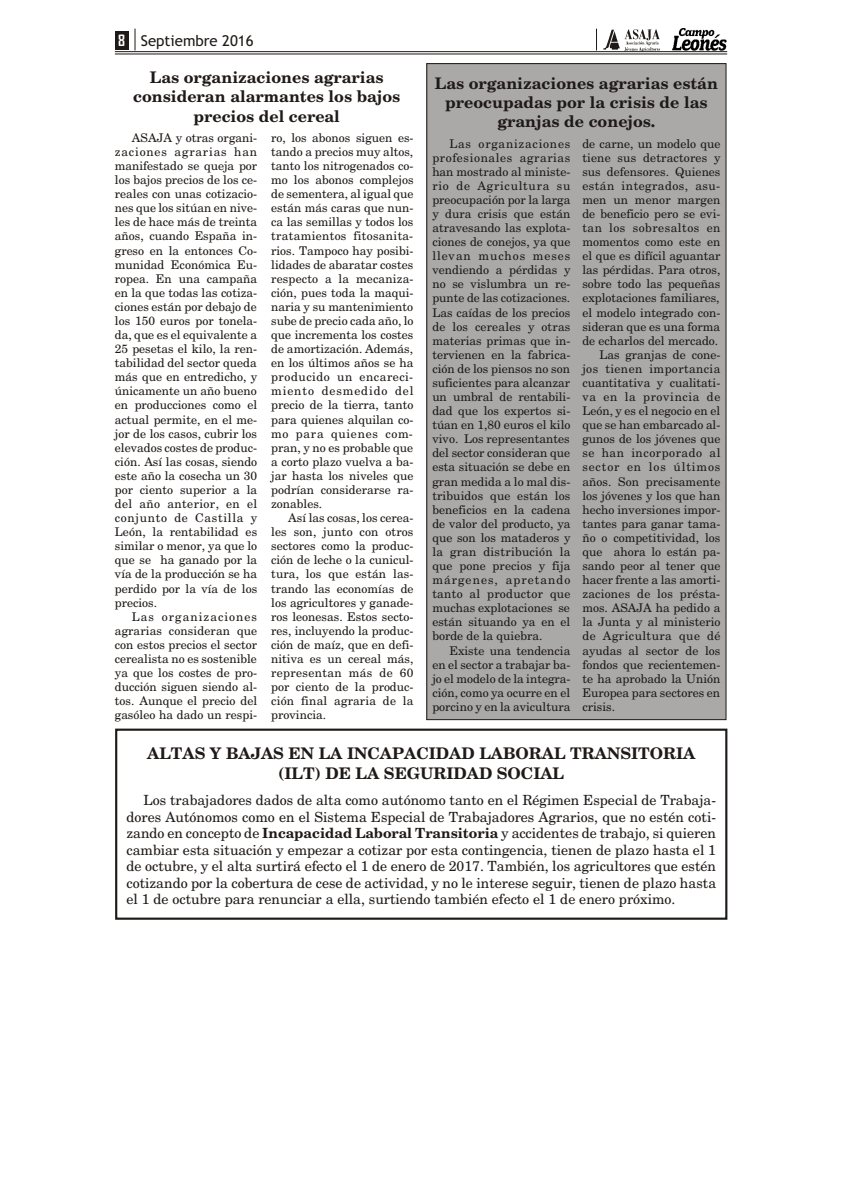
<style>
.page{position:relative;width:842px;height:1191px;background:#fff}
.page>*{position:absolute;margin:0;border:0;box-sizing:border-box;transform-origin:0 0}
.t1{font:700 16px/19.4px "New Century Schoolbook";color:#1f1a17;text-align:center}
.t2{font:15px "Trebuchet MS";color:#1f1a17}
.t3{font:14px/16.5px "New Century Schoolbook";color:#1f1a17;text-align:justify}
.t4{font:12px/14.1px "New Century Schoolbook";color:#1f1a17;text-align:justify}
.t5{font:12px "New Century Schoolbook";letter-spacing:.04em;color:#1f1a17}
.t6{font:12px "New Century Schoolbook";letter-spacing:.03em;color:#1f1a17}
.t7{font:12px "New Century Schoolbook";letter-spacing:.02em;color:#1f1a17}
.t8{font:12px "New Century Schoolbook";letter-spacing:.045em;color:#1f1a17}
.t9{font:12px "New Century Schoolbook";letter-spacing:.07em;color:#1f1a17}
.t10{font:12px "New Century Schoolbook";letter-spacing:.05em;color:#1f1a17}
.s1{font-family:"Agency FB";font-weight:700;color:#fff}
.s2{font-weight:700}
</style>
<div class="page">
<img style="left:672px;top:29px;width:55px;height:22px">
<img style="left:603px;top:29px;width:57px;height:22px">
<div style="left:115px;top:31px;width:13px;height:19px;background:#1f1a17"></div>
<svg style="left:135px;top:29px;width:1px;height:21px"></svg>
<svg style="left:596px;top:29px;width:1px;height:21px"></svg>
<hr style="left:115px;top:54px;width:612px;height:1px;background:#1f1a17">
<hr style="left:115px;top:51px;width:612px;height:1px;background:#1f1a17">
<div style="left:427px;top:63px;width:299px;height:657px;background:#aba8a8"></div>
<div style="left:115px;top:729px;width:612px;height:191px;border:2px solid #1f1a17"></div>
<p class="t2" style="left:118px;top:35px;width:137px"><span class="s1">8</span> Septiembre 2016</p>
<h1 class="t1" style="left:133px;top:69px;width:268px">Las or ga ni za cio nes agra rias con si de ran alar man tes los ba jos pre cios del ce real</h1>
<p class="t4" style="left:115px;top:132px;width:144px;text-indent:17px">ASAJA y otras orga ni - za cio nes agra rias han ma ni fes ta do se que ja por los ba jos pre cios de los ce - rea les con unas co ti za cio - nes que los si túan en ni ve - les de ha ce más de trein ta años, cuan do Espa ña in - gre so en la en ton ces Co - mu ni dad Eco nó mi ca Eu - ro pea. En una campa ña en la que to das las co ti za - cio nes es tán por de ba jo de los 150 eu ros por to ne la - da, que es el equi va len te a 25 pe se tas el ki lo, la ren - ta bi li dad del sec tor que da más que en en tre di cho, y úni ca men te un año bue no en pro duc cio nes co mo el ac tual per mi te, en el me - jor de los ca sos, cu brir los ele va dos cos tes de pro duc - ción. Así las cosas, siendo es te año la co se cha un 30 por cien to su pe rior a la del año an te rior, en el con jun to de Cas ti lla y León, la ren ta bi li dad es si mi lar o me nor, ya que lo que se ha ga na do por la vía de la pro duc ción se ha per di do por la vía de los pre cios.</p>
<p class="t4" style="left:115px;top:610px;width:144px;text-indent:17px">Las or ga ni za cio nes agra rias con si de ran que con es tos pre cios el sec tor ce rea lis ta no es sos te ni ble ya que los cos tes de pro - duc ción si guen sien do al - tos. Aun que el pre cio del ga só leo ha da do un res pi -</p>
<h1 class="t1" style="left:435px;top:75px;width:285px">Las or ga ni za cio nes agra rias es tán preo cu pa das por la crisis de las gran jas de co ne jos.</h1>
<p class="t4" style="left:432px;top:137px;width:140px;text-indent:17px">Las or ga ni za cio nes pro fe sio na les agra rias han mos tra do al mi nis te - rio de Agri cul tu ra su preo cu pa ción por la lar ga y du ra cri sis que es tán atra ve san do las ex plo ta - cio nes de co ne jos, ya que lle van mu chos me ses ven dien do a pér di das y no se vis lum bra un re - pun te de las co ti za cio nes.<br>Las caí das de los pre cios de los ce rea les y otras ma te rias pri mas que in - ter vie nen en la fa bri ca - ción de los pien sos no son su fi cien tes pa ra al can zar un um bral de ren ta bi li - dad que los ex per tos si - túan en 1,80 eu ros el ki lo vi vo. Los re pre sen tan tes del sec tor con si de ran que es ta si tua ción se de be en gran me di da a lo mal dis - tri bui dos que es tán los be ne fi cios en la ca de na de va lor del pro duc to, ya que son los ma ta de ros y la gran dis tri bu ción la que po ne pre cios y fi ja már ge nes, apre tan do tan to al pro duc tor que mu chas ex plo ta cio nes se es tán si tuan do ya en el bor de de la quie bra.</p>
<p class="t4" style="left:432px;top:644px;width:140px;text-indent:17px">Exis te una ten den cia en el sector a tra ba jar ba - jo el mo de lo de la in te gra - ción, co mo ya ocu rre en el por ci no y en la avi cul tu ra</p>
<p class="t4" style="left:271px;top:132px;width:144px">ro, los abo nos si guen es - tan do a pre cios muy altos, tan to los ni tro ge na dos co - mo los abo nos com ple jos de se men te ra, al igual que es tán más ca ras que nun - ca las se mi llas y to dos los tra ta mien tos fi to sa ni ta - rios. Tam po co hay po si bi - li da des de aba ra tar cos tes res pec to a la me ca ni za&shy;ción, pues to da la ma qui - na ria y su man te ni mien to sube de pre cio ca da año, lo que in cre men ta los cos tes de amor ti za ción. Ade más, en los úl ti mos años se ha pro du ci do un en ca re ci - mien to des me di do del pre cio de la tie rra, tan to pa ra quie nes al qui lan co - mo pa ra quie nes com&shy;pran, y no es pro ba ble que a cor to pla zo vuel va a ba - jar has ta los ni ve les que po drían con si de rar se ra - zo na bles.</p>
<p class="t4" style="left:271px;top:512px;width:144px;text-indent:17px">Así las co sas, los ce rea - les son, jun to con otros sec to res co mo la pro duc - ción de le che o la cu ni cul - tu ra, los que es tán las - tran do las eco no mías de los agri cul to res y ga na de - ros leo ne sas. Estos sec to - res, in clu yen do la pro duc - ción de maíz, que en de fi - ni ti va es un ce real más, re pre sen tan más de 60 por cien to de la pro duc - ción fi nal agra ria de la pro vin cia.</p>
<p class="t4" style="left:582px;top:137px;width:140px">de car ne, un mo de lo que</p>
<p class="t4" style="left:582px;top:151px;width:140px">tie ne sus de trac to res y</p>
<p class="t4" style="left:582px;top:165px;width:140px">sus de fen so res. Quie nes</p>
<p class="t5" style="left:582px;top:181px;width:139px">es tán in te gra dos, asu -</p>
<p class="t4" style="left:582px;top:194px;width:140px">men un me nor mar gen</p>
<p class="t4" style="left:582px;top:208px;width:140px">de be ne fi cio pe ro se evi -</p>
<p class="t5" style="left:582px;top:223px;width:140px">tan los so bre sal tos en</p>
<p class="t4" style="left:582px;top:236px;width:140px">mo men tos co mo es te en</p>
<p class="t4" style="left:582px;top:250px;width:140px">el que es di fí cil aguan tar</p>
<p class="t4" style="left:582px;top:264px;width:140px">las pér di das. Pa ra otros,</p>
<p class="t4" style="left:582px;top:278px;width:140px">so bre to do las pe que ñas</p>
<p class="t4" style="left:582px;top:292px;width:139px">ex plo ta cio nes fa mi lia res,</p>
<p class="t4" style="left:582px;top:306px;width:140px">el mo de lo in te gra do con -</p>
<p class="t4" style="left:582px;top:320px;width:139px">si de ran que es una for ma</p>
<p class="t4" style="left:582px;top:334px;width:137px">de echar los del mer ca do.</p>
<p class="t4" style="left:599px;top:348px;width:123px">Las gran jas de cone -</p>
<p class="t6" style="left:582px;top:364px;width:140px">jos tie nen im por tan cia</p>
<p class="t4" style="left:582px;top:377px;width:140px">cuan ti ta ti va y cua li ta ti-</p>
<p class="t10" style="left:582px;top:392px;width:140px">va en la pro vin cia de</p>
<p class="t4" style="left:582px;top:405px;width:139px">León, y es el ne go cio en el</p>
<p class="t4" style="left:582px;top:419px;width:140px">que se han em bar ca do al -</p>
<p class="t4" style="left:582px;top:433px;width:140px">gu nos de los jó ve nes que</p>
<p class="t8" style="left:582px;top:448px;width:140px">se han in cor po ra do al</p>
<p class="t9" style="left:582px;top:463px;width:140px">sec tor en los úl ti mos</p>
<p class="t4" style="left:582px;top:475px;width:140px">años. Son pre ci sa men te</p>
<p class="t4" style="left:582px;top:489px;width:140px">los jó ve nes y los que han</p>
<p class="t4" style="left:582px;top:503px;width:140px">he cho in ver sio nes im por -</p>
<p class="t4" style="left:582px;top:517px;width:140px">tan tes pa ra ga nar ta ma -</p>
<p class="t4" style="left:582px;top:532px;width:140px">ño o com pe ti ti vi dad, los</p>
<p class="t4" style="left:582px;top:546px;width:140px">que aho ra lo es tán pa -</p>
<p class="t4" style="left:582px;top:560px;width:140px">san do peor al te ner que</p>
<p class="t4" style="left:582px;top:574px;width:140px">ha cer fren te a las amor ti -</p>
<p class="t7" style="left:582px;top:589px;width:139px">za cio nes de los prés ta -</p>
<p class="t4" style="left:582px;top:602px;width:140px">mos. ASAJA ha pe di do a</p>
<p class="t4" style="left:582px;top:616px;width:140px">la Jun ta y al mi nis te rio</p>
<p class="t5" style="left:582px;top:632px;width:140px">de Agri cul tu ra que dé</p>
<p class="t4" style="left:582px;top:644px;width:140px">ayu das al sec tor de los</p>
<p class="t4" style="left:582px;top:658px;width:140px">fon dos que re cien te men -</p>
<p class="t4" style="left:582px;top:672px;width:140px">te ha apro ba do la Unión</p>
<p class="t4" style="left:582px;top:686px;width:139px">Eu ro pea pa ra sec to res en</p>
<p class="t4" style="left:582px;top:701px;width:34px">cri sis.</p>
<h1 class="t1" style="left:147px;top:745px;width:550px">ALTAS Y BAJAS EN LA INCAPACIDAD LABORAL TRANSITORIA (ILT) DE LA SEGURIDAD SOCIAL</h1>
<p class="t3" style="left:126px;top:793px;width:591px;text-indent:17px">Los tra ba ja do res da dos de al ta co mo au tó no mo tan to en el Ré gi men Espe cial de Tra ba ja - do res Au tó no mos co mo en el Sis te ma Espe cial de Tra ba ja do res Agra rios, que no es tén co ti&shy;zan do en con cep to de <span class="s2">Inca pa ci dad La bo ral Tran si to ria</span> y ac ciden tes de tra ba jo, si quie ren cam biar es ta si tua ción y em pe zar a co ti zar por es ta con tin gen cia, tie nen de pla zo has ta el 1 de oc tu bre, y el alta surti rá efecto el 1 de ene ro de 2017. Tam bién, los agricul to res que es tén co ti zan do por la co ber tu ra de ce se de ac ti vi dad, y no le in te re se se guir, tie nen de pla zo has ta el 1 de octu bre pa ra re nunciar a ella, sur tiendo tam bién efecto el 1 de ene ro pró xi mo.</p>
</div>
